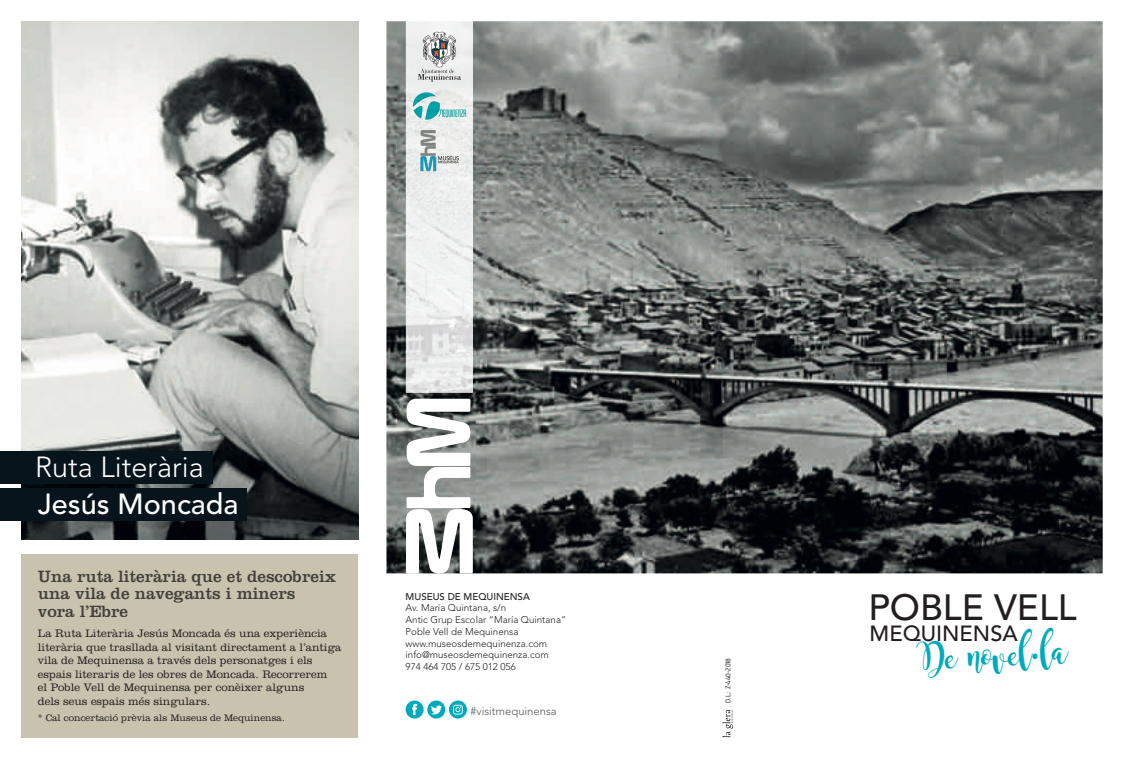
<style>
.page{position:relative;width:1124px;height:759px;background:#fff}
.page>*{position:absolute;margin:0;border:0;box-sizing:border-box;transform-origin:0 0}
.t1{font:500 36.25px "Avenir LT Std";color:#231f20}
.t2{font:300 28.88px "Avenir LT Std";color:#fff}
.t3{font:500 28.88px "Avenir LT Std";color:#fff}
.t4{font:26.88px "Magnolia Sky";color:#00aabc}
.t5{font:500 21.75px "Avenir LT Std";color:#231f20}
.t6{font:17px/17.2px "Clarendon LT Std";color:#43413a}
.t7{font:300 11.25px/13.5px "Clarendon LT Std";color:#231f20}
.t8{font:300 11.25px "Avenir LT Std";color:#57585a}
.t9{font:300 9.75px/11.8px "Avenir LT Std";color:#231f20}
.t10{font:300 9.75px "Clarendon LT Std";color:#231f20}
.t11{font:500 9.75px "Avenir LT Std";color:#231f20}
.t12{font:7.12px "Sinews Sans Pro";color:#231f20}
</style>
<div class="page">
<img style="left:386px;top:21px;width:716px;height:552px">
<img style="left:406px;top:21px;width:67px;height:371px">
<img style="left:419px;top:130px;width:40px;height:41px">
<img style="left:412px;top:91px;width:55px;height:29px">
<svg style="left:406px;top:398px;width:67px;height:175px"></svg>
<svg style="left:405px;top:700px;width:62px;height:18px"></svg>
<img style="left:21px;top:21px;width:337px;height:518px">
<div style="left:21px;top:554px;width:337px;height:183px;background:#c9c2af"></div>
<div style="left:0;top:451px;width:212px;height:32px;background:#07141c"></div>
<div style="left:0;top:487px;width:247px;height:33px;background:#07141c"></div>
<svg style="left:418px;top:32px;width:43px;height:50px"></svg>
<svg style="left:722px;top:709px;width:11px;height:28px"></svg>
<h2 class="t2" style="left:35px;top:450px;width:170px">Ruta Literària</h2>
<h2 class="t3" style="left:38px;top:487px;width:202px">Jesús Moncada</h2>
<h3 class="t6" style="left:38px;top:567px;width:299px">Una ruta literària que et descobreix una vila de navegants i miners vora l’Ebre</h3>
<p class="t7" style="left:38px;top:626px;width:305px">La Ruta Literària Jesús Moncada és una experiència literària que trasllada al visitant directament a l’antiga vila de Mequinensa a través dels personatges i els espais literaris de les obres de Moncada. Recorrerem<br>el Poble Vell de Mequinensa per conèixer alguns<br>dels seus espais més singulars.</p>
<p class="t10" style="left:38px;top:712px;width:248px">* Cal concertació prèvia als Museus de Mequinensa.</p>
<p class="t11" style="left:405px;top:590px;width:126px">MUSEUS DE MEQUINENSA</p>
<p class="t9" style="left:405px;top:602px;width:162px">Av. María Quintana, s/n<br>Antic Grup Escolar “María Quintana”<br>Poble Vell de Mequinensa www.museosdemequinenza.com info@museosdemequinenza.com<br>974 464 705 / 675 012 056</p>
<p class="t8" style="left:470px;top:704px;width:88px">#visitmequinensa</p>
<p class="t12" style="left:724px;top:702px;width:46px;rotate:-90deg">D.L.: Z-440-2018</p>
<h1 class="t1" style="left:868px;top:586px;width:210px">POBLE VELL</h1>
<h3 class="t5" style="left:869px;top:620px;width:150px">MEQUINENSA</h3>
<h3 class="t4" style="left:919px;top:645px;width:150px;rotate:-3deg">De novel•la</h3>
</div>
